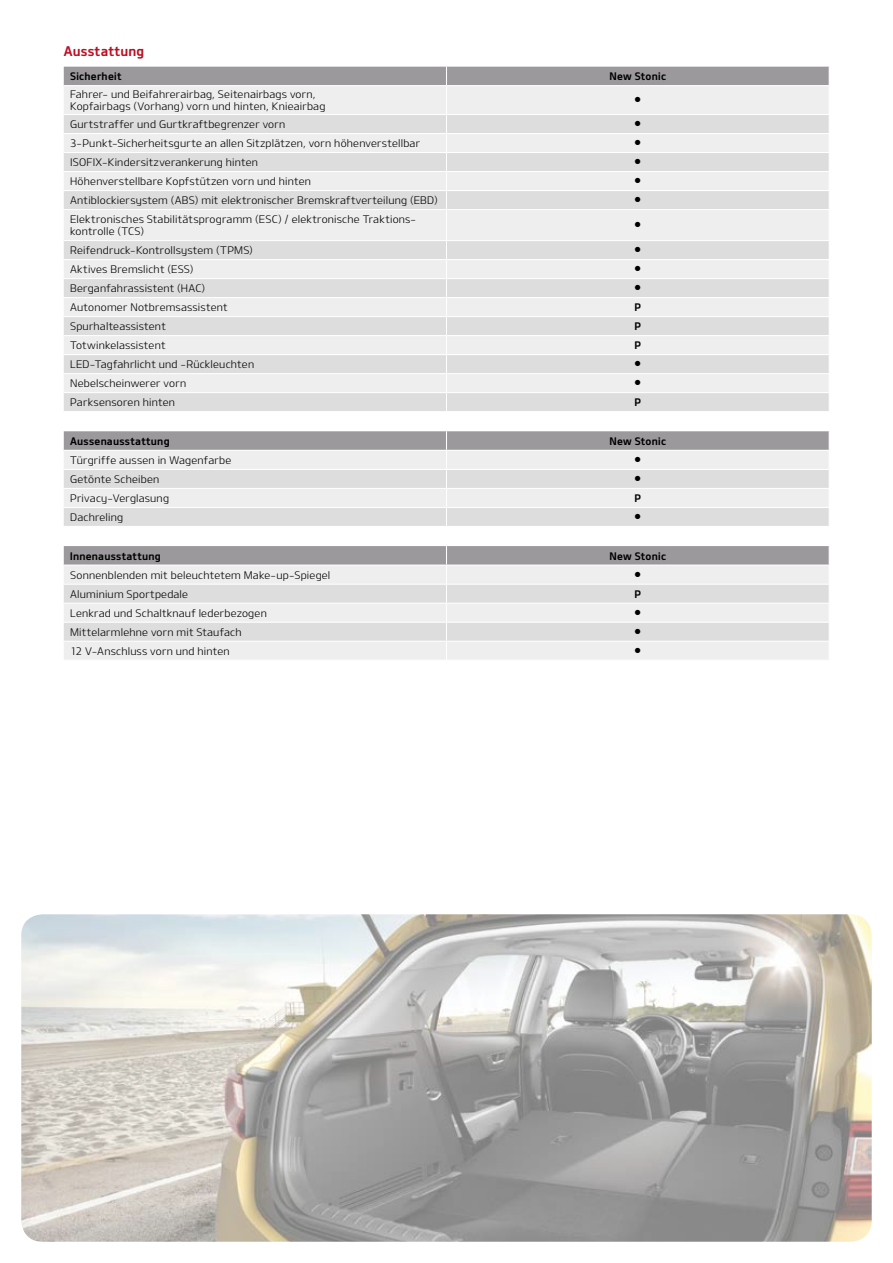
<style>
.page{position:relative;width:893px;height:1263px;background:#fff}
.page>*{position:absolute;margin:0;border:0;box-sizing:border-box;transform-origin:0 0}
.t1{font:13.5px "Design KOTFB";letter-spacing:.015em;color:#bb0f24}
.t2{font:10.5px/12px "Design KOTFL";letter-spacing:.02em;color:#000}
.t3{font:10.5px "Design KOTFB";letter-spacing:.025em;color:#000}
.t4{font:10.5px "Universal Newswith Comm Pi";color:#000}
</style>
<div class="page">
<img style="left:21px;top:914px;width:851px;height:328px">
<svg style="left:64px;top:210px;width:765px;height:201px;background:#e6e6e6"></svg>
<hr style="left:64px;top:240px;width:382px;height:1px;background:#fff">
<hr style="left:64px;top:259px;width:382px;height:1px;background:#fff">
<hr style="left:64px;top:278px;width:382px;height:1px;background:#fff">
<hr style="left:64px;top:297px;width:382px;height:1px;background:#fff">
<hr style="left:64px;top:316px;width:382px;height:1px;background:#fff">
<hr style="left:64px;top:335px;width:382px;height:1px;background:#fff">
<hr style="left:64px;top:354px;width:382px;height:1px;background:#fff">
<hr style="left:64px;top:373px;width:382px;height:1px;background:#fff">
<hr style="left:64px;top:392px;width:382px;height:1px;background:#fff">
<hr style="left:446px;top:210px;width:1px;height:30px;background:#fff">
<hr style="left:446px;top:240px;width:384px;height:1px;background:#fff">
<hr style="left:446px;top:259px;width:384px;height:1px;background:#fff">
<hr style="left:446px;top:278px;width:384px;height:1px;background:#fff">
<hr style="left:446px;top:297px;width:384px;height:1px;background:#fff">
<hr style="left:446px;top:316px;width:384px;height:1px;background:#fff">
<hr style="left:446px;top:335px;width:384px;height:1px;background:#fff">
<hr style="left:446px;top:354px;width:384px;height:1px;background:#fff">
<hr style="left:446px;top:373px;width:384px;height:1px;background:#fff">
<hr style="left:446px;top:392px;width:384px;height:1px;background:#fff">
<svg style="left:446px;top:241px;width:1px;height:170px"></svg>
<svg style="left:64px;top:67px;width:765px;height:142px;background:#ddd"></svg>
<svg style="left:64px;top:431px;width:765px;height:95px;background:#d8d7d8"></svg>
<hr style="left:64px;top:469px;width:382px;height:1px;background:#fff">
<hr style="left:446px;top:469px;width:384px;height:1px;background:#fff">
<svg style="left:64px;top:546px;width:765px;height:114px;background:#dbdbdb"></svg>
<hr style="left:446px;top:622px;width:384px;height:1px;background:#fff">
<hr style="left:446px;top:641px;width:384px;height:1px;background:#fff">
<hr style="left:64px;top:584px;width:382px;height:1px;background:#fff">
<hr style="left:446px;top:584px;width:384px;height:1px;background:#fff">
<p class="t1" style="left:64px;top:43px;width:82px">Ausstattung</p>
<p class="t3" style="left:70px;top:70px;width:53px">Sicherheit</p>
<p class="t3" style="left:610px;top:70px;width:58px">New Stonic</p>
<p class="t2" style="left:70px;top:88px;width:257px">Fahrer- und Beifahrerairbag, Seitenairbags vorn,<br>Kopfairbags (Vorhang) vorn und hinten, Knieairbag</p>
<p class="t4" style="left:635px;top:95px;width:7px">●</p>
<p class="t2" style="left:70px;top:118px;width:217px">Gurtstraffer und Gurtkraftbegrenzer vorn</p>
<p class="t4" style="left:635px;top:119px;width:7px">●</p>
<p class="t2" style="left:70px;top:137px;width:351px">3-Punkt-Sicherheitsgurte an allen Sitzplätzen, vorn höhenverstellbar</p>
<p class="t4" style="left:635px;top:138px;width:7px">●</p>
<p class="t2" style="left:70px;top:156px;width:189px">ISOFIX-Kindersitzverankerung hinten</p>
<p class="t4" style="left:635px;top:157px;width:7px">●</p>
<p class="t2" style="left:70px;top:175px;width:242px">Höhenverstellbare Kopfstützen vorn und hinten</p>
<p class="t4" style="left:635px;top:176px;width:7px">●</p>
<p class="t2" style="left:70px;top:194px;width:369px">Antiblockiersystem (ABS) mit elektronischer Bremskraftverteilung (EBD)</p>
<p class="t4" style="left:635px;top:195px;width:7px">●</p>
<p class="t2" style="left:70px;top:213px;width:347px">Elektronisches Stabilitätsprogramm (ESC) / elektronische Traktions&shy;kontrolle (TCS)</p>
<p class="t4" style="left:635px;top:220px;width:7px">●</p>
<p class="t2" style="left:70px;top:244px;width:184px">Reifendruck-Kontrollsystem (TPMS)</p>
<p class="t4" style="left:635px;top:245px;width:7px">●</p>
<p class="t2" style="left:70px;top:263px;width:125px">Aktives Bremslicht (ESS)</p>
<p class="t4" style="left:635px;top:264px;width:7px">●</p>
<p class="t2" style="left:70px;top:282px;width:137px">Berganfahrassistent (HAC)</p>
<p class="t4" style="left:635px;top:283px;width:7px">●</p>
<p class="t2" style="left:70px;top:301px;width:159px">Autonomer Notbremsassistent</p>
<p class="t3" style="left:634px;top:301px;width:8px">P</p>
<p class="t2" style="left:70px;top:320px;width:97px">Spurhalteassistent</p>
<p class="t3" style="left:634px;top:320px;width:8px">P</p>
<p class="t2" style="left:70px;top:339px;width:97px">Totwinkelassistent</p>
<p class="t3" style="left:634px;top:339px;width:8px">P</p>
<p class="t2" style="left:70px;top:358px;width:186px">LED-Tagfahrlicht und -Rückleuchten</p>
<p class="t4" style="left:635px;top:359px;width:7px">●</p>
<p class="t2" style="left:70px;top:377px;width:117px">Nebelscheinwerer vorn</p>
<p class="t4" style="left:635px;top:378px;width:7px">●</p>
<p class="t2" style="left:70px;top:396px;width:106px">Parksensoren hinten</p>
<p class="t3" style="left:634px;top:396px;width:8px">P</p>
<p class="t3" style="left:70px;top:434px;width:101px">Aussenausstattung</p>
<p class="t3" style="left:610px;top:434px;width:58px">New Stonic</p>
<p class="t2" style="left:70px;top:454px;width:163px">Türgriffe aussen in Wagenfarbe</p>
<p class="t4" style="left:635px;top:455px;width:7px">●</p>
<p class="t2" style="left:70px;top:473px;width:91px">Getönte Scheiben</p>
<p class="t4" style="left:635px;top:474px;width:7px">●</p>
<p class="t2" style="left:70px;top:492px;width:100px">Privacy-Verglasung</p>
<p class="t3" style="left:634px;top:492px;width:8px">P</p>
<p class="t2" style="left:70px;top:511px;width:54px">Dachreling</p>
<p class="t4" style="left:635px;top:512px;width:7px">●</p>
<p class="t3" style="left:70px;top:549px;width:92px">Innenausstattung</p>
<p class="t3" style="left:610px;top:549px;width:58px">New Stonic</p>
<p class="t2" style="left:70px;top:569px;width:262px">Sonnenblenden mit beleuchtetem Make-up-Spiegel</p>
<p class="t4" style="left:635px;top:569px;width:7px">●</p>
<p class="t2" style="left:70px;top:588px;width:119px">Aluminium Sportpedale</p>
<p class="t3" style="left:634px;top:587px;width:8px">P</p>
<p class="t2" style="left:70px;top:607px;width:198px">Lenkrad und Schaltknauf lederbezogen</p>
<p class="t4" style="left:635px;top:608px;width:7px">●</p>
<p class="t2" style="left:70px;top:626px;width:173px">Mittelarmlehne vorn mit Staufach</p>
<p class="t4" style="left:635px;top:627px;width:7px">●</p>
<p class="t2" style="left:70px;top:645px;width:161px">12 V-Anschluss vorn und hinten</p>
<p class="t4" style="left:635px;top:646px;width:7px">●</p>
</div>
